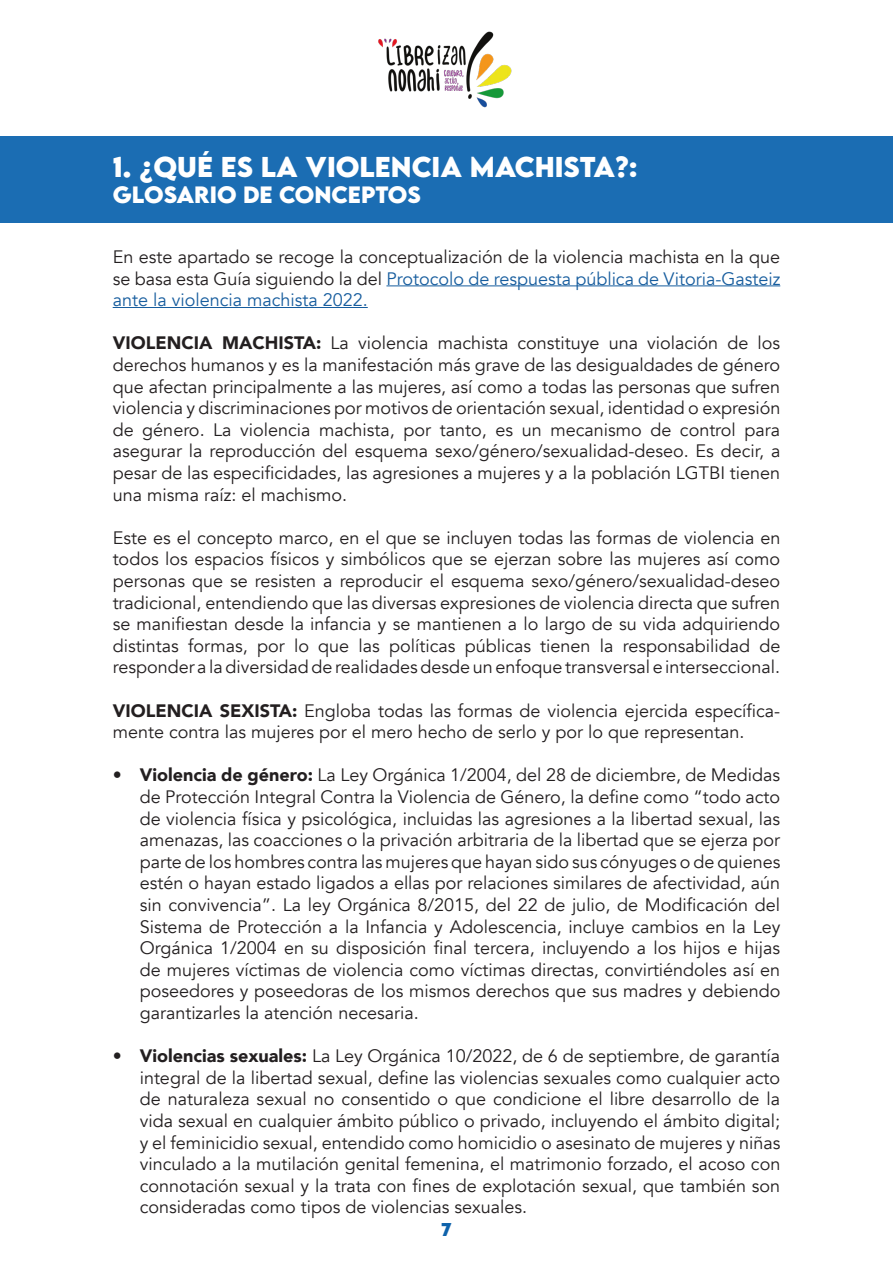
<style>
.page{position:relative;width:893px;height:1263px;background:#fff}
.page>*{position:absolute;margin:0;border:0;box-sizing:border-box;transform-origin:0 0}
.t1{font:700 25.5px "LEMONMILK";color:#fff}
.t2{font:700 21px "LEMONMILK";color:#fff}
.t3{font:18px/21.6px "Avenir";color:#231f20;text-align:justify}
.t4{font:700 16.5px "LEMONMILK";color:#0e62ab}
.s1{color:#175d9e}
.s2{font-weight:900}
</style>
<div class="page">
<img style="left:378px;top:31px;width:134px;height:77px">
<div style="left:0;top:136px;width:893px;height:86px;background:#1b6db3"></div>
<hr style="left:386px;top:285px;width:394px;height:1px;background:#175d9e">
<hr style="left:113px;top:307px;width:255px;height:1px;background:#175d9e">
<p class="t1" style="left:113px;top:150px;width:527px">1. ¿QUÉ ES LA VIOLENCIA MACHISTA?:</p>
<p class="t2" style="left:113px;top:180px;width:310px">GLOSARIO DE CONCEPTOS</p>
<p class="t3" style="left:113px;top:246px;width:669px">En este apartado se recoge la conceptualización de la violencia machista en la que se basa esta Guía siguiendo la del <span class="s1">Protocolo de respuesta pública de Vitoria-Gasteiz ante la violencia machista 2022.</span></p>
<p class="t3" style="left:113px;top:333px;width:669px"><span class="s2">VIOLENCIA MACHISTA:</span> La violencia machista constituye una violación de los derechos humanos y es la manifestación más grave de las desigualdades de género que afectan principalmente a las mujeres, así como a todas las personas que sufren violencia y discriminaciones por motivos de orientación sexual, identidad o expresión de género. La violencia machista, por tanto, es un mecanismo de control para asegurar la reproducción del esquema sexo/género/sexualidad-deseo. Es decir, a pesar de las especificidades, las agresiones a mujeres y a la población LGTBI tienen una misma raíz: el machismo.</p>
<p class="t3" style="left:113px;top:527px;width:669px">Este es el concepto marco, en el que se incluyen todas las formas de violencia en todos los espacios físicos y simbólicos que se ejerzan sobre las mujeres así como personas que se resisten a reproducir el esquema sexo/género/sexualidad-deseo tradicional, entendiendo que las diversas expresiones de violencia directa que sufren se manifiestan desde la infancia y se mantienen a lo largo de su vida adquiriendo distintas formas, por lo que las políticas públicas tienen la responsabilidad de responder a la diversidad de realidades desde un enfoque transversal e interseccional.</p>
<p class="t3" style="left:113px;top:700px;width:669px"><span class="s2">VIOLENCIA SEXISTA:</span> Engloba todas las formas de violencia ejercida específica&shy;mente contra las mujeres por el mero hecho de serlo y por lo que representan.</p>
<p class="t3" style="left:140px;top:765px;width:642px;text-indent:-27px"><span class="s2">• Violencia de género:</span> La Ley Orgánica 1/2004, del 28 de diciembre, de Medidas de Protección Integral Contra la Violencia de Género, la define como “todo acto de violencia física y psicológica, incluidas las agresiones a la libertad sexual, las amenazas, las coacciones o la privación arbitraria de la libertad que se ejerza por parte de los hombres contra las mujeres que hayan sido sus cónyuges o de quienes estén o hayan estado ligados a ellas por relaciones similares de afectividad, aún sin convivencia”. La ley Orgánica 8/2015, del 22 de julio, de Modificación del Sistema de Protección a la Infancia y Adolescencia, incluye cambios en la Ley Orgánica 1/2004 en su disposición final tercera, incluyendo a los hijos e hijas de mujeres víctimas de violencia como víctimas directas, convirtiéndoles así en poseedores y poseedoras de los mismos derechos que sus madres y debiendo garantizarles la atención necesaria.</p>
<p class="t3" style="left:140px;top:1045px;width:642px;text-indent:-27px"><span class="s2">• Violencias sexuales:</span> La Ley Orgánica 10/2022, de 6 de septiembre, de garantía integral de la libertad sexual, define las violencias sexuales como cualquier acto de naturaleza sexual no consentido o que condicione el libre desarrollo de la vida sexual en cualquier ámbito público o privado, incluyendo el ámbito digital; y el feminicidio sexual, entendido como homicidio o asesinato de mujeres y niñas vinculado a la mutilación genital femenina, el matrimonio forzado, el acoso con connotación sexual y la trata con fines de explotación sexual, que también son consideradas como tipos de violencias sexuales.</p>
<p class="t4" style="left:441px;top:1218px;width:12px">7</p>
</div>
